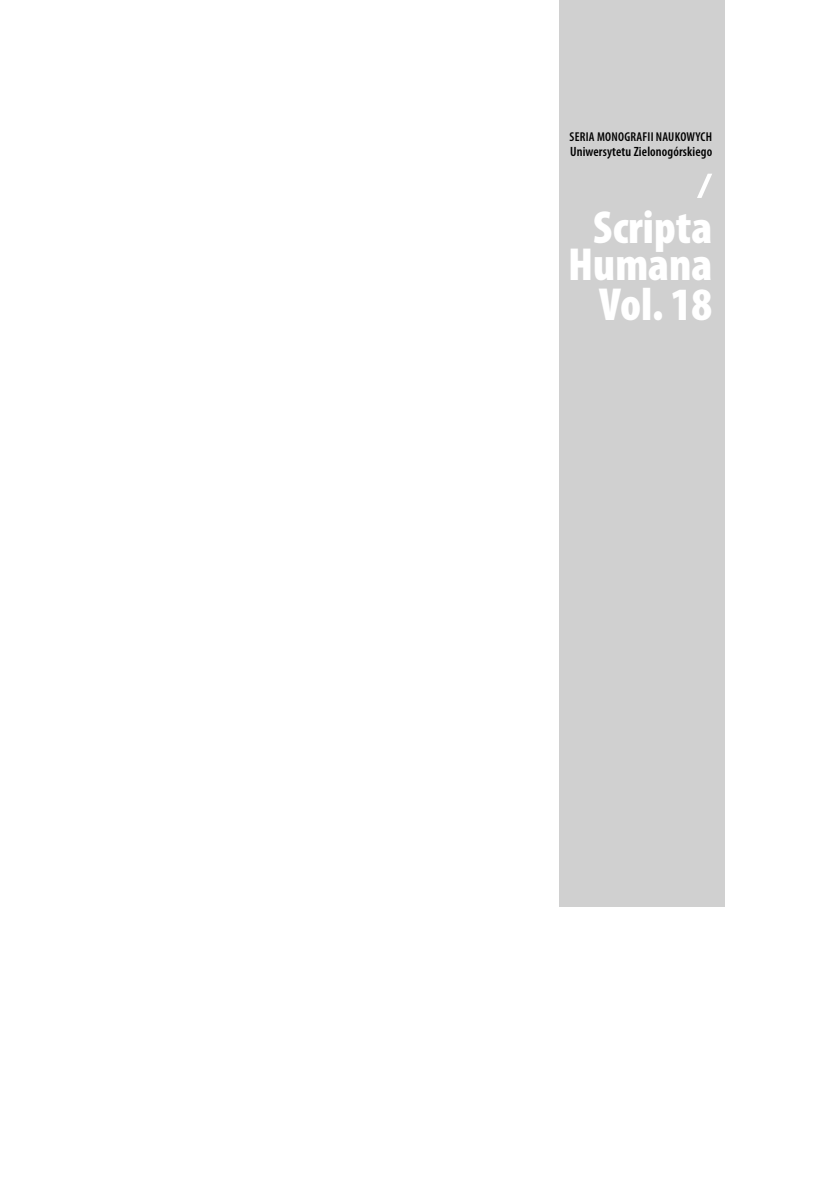
<style>
.page{position:relative;width:829px;height:1181px;background:#fff}
.page>*{position:absolute;margin:0;border:0;box-sizing:border-box;transform-origin:0 0}
.t1{font:900 condensed 46.55px/38.5px "Myriad Pro";color:#fff;text-align:right}
.t2{font:600 condensed 13.47px "Myriad Pro";letter-spacing:.01em;color:#000}
.t3{font:600 condensed 12.78px "Myriad Pro";letter-spacing:.02em;color:#000}
</style>
<div class="page">
<div style="left:559px;top:0;width:165px;height:906px;background:#d0d0d0"></div>
<svg style="left:697px;top:174px;width:15px;height:24px"></svg>
<p class="t3" style="left:569px;top:130px;width:144px">SERIA MONOGRAFII NAUKOWYCH</p>
<p class="t2" style="left:570px;top:144px;width:144px">Uniwersytetu Zielonogórskiego</p>
<h1 class="t1" style="left:568px;top:209px;width:146px">Scripta<br>Humana<br>Vol. 18</h1>
</div>
